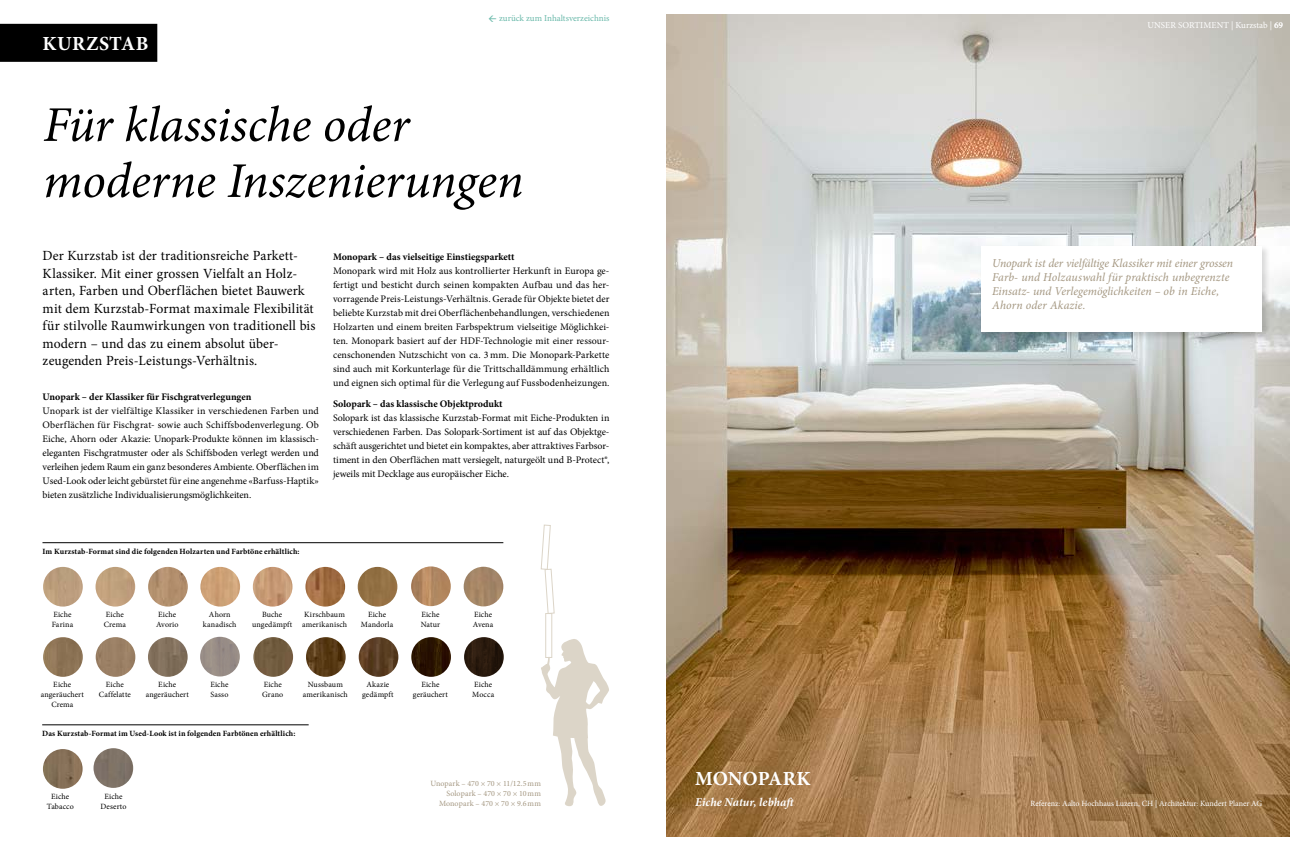
<style>
.page{position:relative;width:1304px;height:851px;background:#fff}
.page>*{position:absolute;margin:0;border:0;box-sizing:border-box;transform-origin:0 0}
.t1{font:italic 50px/56px "Minion Pro";letter-spacing:-.005em;color:#000}
.t2{font:700 20px "Minion Pro";letter-spacing:-.01em;color:#fff}
.t3{font:700 20px "Minion Pro";letter-spacing:.015em;color:#fff}
.t4{font:14px/17.5px "Minion Pro";letter-spacing:.005em;color:#000}
.t5{font:italic 12px/14px "Minion Pro";color:#a49781}
.t6{font:italic 700 12px "Minion Pro";letter-spacing:.005em;color:#fff}
.t7{font:10px/14px "Minion Pro";color:#000;text-align:justify}
.t8{font:700 10px "Minion Pro";color:#000}
.t9{font:9px "Minion Pro";color:#6ab9aa}
.t10{font:9px "Minion Pro";letter-spacing:.005em;color:#fff}
.t11{font:8px/10px "Minion Pro";letter-spacing:.015em;color:#000;text-align:center}
.t12{font:700 8px "Minion Pro";letter-spacing:.01em;color:#000}
.t13{font:8px/10px "Minion Pro";letter-spacing:.005em;color:#a49781;text-align:right}
.t14{font:8px "Minion Pro";letter-spacing:-.005em;color:#fff}
</style>
<div class="page">
<img style="left:666px;top:14px;width:624px;height:822px">
<div style="left:545px;top:613px;width:7px;height:45px;border:1px solid #dcd5c8"></div>
<svg style="left:540px;top:524px;width:15px;height:90px"></svg>
<svg style="left:541px;top:637px;width:68px;height:169px"></svg>
<img style="left:148px;top:566px;width:40px;height:40px;border-radius:20px">
<img style="left:253px;top:566px;width:40px;height:40px;border-radius:20px">
<img style="left:358px;top:566px;width:39px;height:40px;border-radius:20px">
<img style="left:200px;top:566px;width:40px;height:40px;border-radius:20px">
<img style="left:43px;top:566px;width:40px;height:40px;border-radius:20px">
<img style="left:411px;top:566px;width:40px;height:40px;border-radius:20px">
<img style="left:96px;top:637px;width:39px;height:39px;border-radius:20px">
<img style="left:43px;top:637px;width:40px;height:39px;border-radius:20px">
<img style="left:464px;top:566px;width:39px;height:40px;border-radius:20px">
<img style="left:96px;top:566px;width:39px;height:40px;border-radius:20px">
<img style="left:148px;top:637px;width:40px;height:39px;border-radius:20px">
<img style="left:200px;top:636px;width:40px;height:40px;border-radius:20px">
<img style="left:305px;top:566px;width:40px;height:40px;border-radius:20px">
<img style="left:253px;top:637px;width:40px;height:39px;border-radius:20px">
<img style="left:411px;top:637px;width:40px;height:39px;border-radius:20px">
<img style="left:359px;top:637px;width:39px;height:39px;border-radius:20px">
<img style="left:306px;top:637px;width:40px;height:39px;border-radius:20px">
<img style="left:94px;top:748px;width:39px;height:39px;border-radius:20px">
<img style="left:43px;top:749px;width:40px;height:39px;border-radius:20px">
<img style="left:464px;top:637px;width:40px;height:39px;border-radius:20px">
<hr style="left:42px;top:542px;width:461px;height:1px;background:#000">
<hr style="left:42px;top:724px;width:267px;height:1px;background:#000">
<div style="left:0;top:24px;width:157px;height:38px;background:#000"></div>
<div style="left:980px;top:244px;width:291px;height:97px;background:#000;opacity:.15"></div>
<div style="left:981px;top:246px;width:280px;height:85px;background:#fff"></div>
<h2 class="t3" style="left:43px;top:29px;width:108px">KURZSTAB</h2>
<p class="t9" style="left:499px;top:12px;width:112px">zurück zum Inhaltsverzeichnis</p>
<h1 class="t1" style="left:43px;top:97px;width:482px">Für klassische oder moderne Inszenierungen</h1>
<p class="t4" style="left:43px;top:247px;width:274px">Der Kurzstab ist der traditionsreiche Parkett-Klassiker. Mit einer grossen Vielfalt an Holz&shy;arten, Farben und Oberflächen bietet Bauwerk mit dem Kurzstab-Format maximale Flexibilität für stilvolle Raumwirkungen von traditionell bis modern – und das zu einem absolut über&shy;zeugenden Preis-Leistungs-Verhältnis.</p>
<p class="t8" style="left:43px;top:390px;width:210px">Unopark – der Klassiker für Fischgratverlegungen</p>
<p class="t7" style="left:43px;top:404px;width:278px">Unopark ist der vielfältige Klassiker in verschiedenen Farben und Oberflächen für Fischgrat- sowie auch Schiffsbodenverlegung. Ob Eiche, Ahorn oder Akazie: Unopark-Produkte können im klassisch&shy;eleganten Fischgratmuster oder als Schiffsboden verlegt werden und verleihen jedem Raum ein ganz besonderes Ambiente. Oberflächen im Used-Look oder leicht gebürstet für eine angenehme «Barfuss-Haptik» bieten zusätzliche Individualisierungsmöglichkeiten.</p>
<p class="t8" style="left:333px;top:250px;width:183px">Monopark – das vielseitige Einstiegsparkett</p>
<p class="t7" style="left:333px;top:264px;width:278px">Monopark wird mit Holz aus kontrollierter Herkunft in Europa ge&shy;fertigt und besticht durch seinen kompakten Aufbau und das her&shy;vorragende Preis-Leistungs-Verhältnis. Gerade für Objekte bietet der beliebte Kurzstab mit drei Oberflächenbehandlungen, verschiedenen Holzarten und einem breiten Farbspektrum vielseitige Möglichkei&shy;ten. Monopark basiert auf der HDF-Technologie mit einer ressour&shy;censchonenden Nutzschicht von ca. 3mm. Die Monopark-Parkette sind auch mit Korkunterlage für die Trittschalldämmung erhältlich und eignen sich optimal für die Verlegung auf Fussbodenheizungen.</p>
<p class="t8" style="left:333px;top:397px;width:171px">Solopark – das klassische Objektprodukt</p>
<p class="t7" style="left:333px;top:411px;width:278px">Solopark ist das klassische Kurzstab-Format mit Eiche-Produkten in verschiedenen Farben. Das Solopark-Sortiment ist auf das Objektge&shy;schäft ausgerichtet und bietet ein kompaktes, aber attraktives Farbsor&shy;timent in den Oberflächen matt versiegelt, naturgeölt und B-Protect®, jeweils mit Decklage aus europäischer Eiche.</p>
<p class="t12" style="left:42px;top:546px;width:259px">Im Kurzstab-Format sind die folgenden Holzarten und Farbtöne erhältlich:</p>
<p class="t11" style="left:52px;top:609px;width:23px;text-align:left">Eiche<br>Farina</p>
<p class="t11" style="left:421px;top:609px;width:21px;text-align:left">Eiche<br>Natur</p>
<p class="t11" style="left:104px;top:609px;width:23px;text-align:left">Eiche<br>Crema</p>
<p class="t11" style="left:203px;top:609px;width:35px">Ahorn kanadisch</p>
<p class="t11" style="left:302px;top:609px;width:47px;text-align:left">Kirschbaum amerikanisch</p>
<p class="t11" style="left:361px;top:609px;width:34px">Eiche<br>Mandorla</p>
<p class="t11" style="left:156px;top:609px;width:24px;text-align:left">Eiche<br>Avorio</p>
<p class="t11" style="left:252px;top:609px;width:42px">Buche ungedämpft</p>
<p class="t11" style="left:473px;top:609px;width:22px;text-align:left">Eiche<br>Avena</p>
<p class="t11" style="left:41px;top:679px;width:45px">Eiche angeräuchert<br>Crema</p>
<p class="t11" style="left:99px;top:679px;width:34px">Eiche<br>Caffelatte</p>
<p class="t11" style="left:146px;top:679px;width:45px">Eiche angeräuchert</p>
<p class="t11" style="left:210px;top:679px;width:20px;text-align:left">Eiche<br>Sasso</p>
<p class="t11" style="left:262px;top:679px;width:23px;text-align:left">Eiche<br>Grano</p>
<p class="t11" style="left:413px;top:679px;width:37px">Eiche geräuchert</p>
<p class="t11" style="left:472px;top:679px;width:23px;text-align:left">Eiche<br>Mocca</p>
<p class="t11" style="left:303px;top:679px;width:47px">Nussbaum amerikanisch</p>
<p class="t11" style="left:362px;top:679px;width:33px">Akazie gedämpft</p>
<p class="t12" style="left:42px;top:728px;width:255px">Das Kurzstab-Format im Used-Look ist in folgenden Farbtönen erhältlich:</p>
<p class="t11" style="left:47px;top:791px;width:29px">Eiche<br>Tabacco</p>
<p class="t11" style="left:101px;top:791px;width:27px">Eiche<br>Deserto</p>
<p class="t13" style="left:430px;top:778px;width:112px">Unopark – 470 × 70 × 11/12.5mm<br>Solopark – 470 × 70 × 10mm<br>Monopark – 470 × 70 × 9.6mm</p>
<p class="t10" style="left:1147px;top:19px;width:137px">UNSER SORTIMENT | Kurzstab | 69</p>
<p class="t5" style="left:992px;top:256px;width:242px">Unopark ist der vielfältige Klassiker mit einer grossen Farb- und Holzauswahl für praktisch unbegrenzte Einsatz- und Verlegemöglichkeiten – ob in Eiche, Ahorn oder Akazie.</p>
<h2 class="t2" style="left:695px;top:764px;width:117px">MONOPARK</h2>
<p class="t6" style="left:695px;top:793px;width:102px">Eiche Natur, lebhaft</p>
<p class="t14" style="left:1031px;top:798px;width:233px">Referenz: Aalto Hochhaus Luzern, CH | Architektur: Kundert Planer AG</p>
</div>
